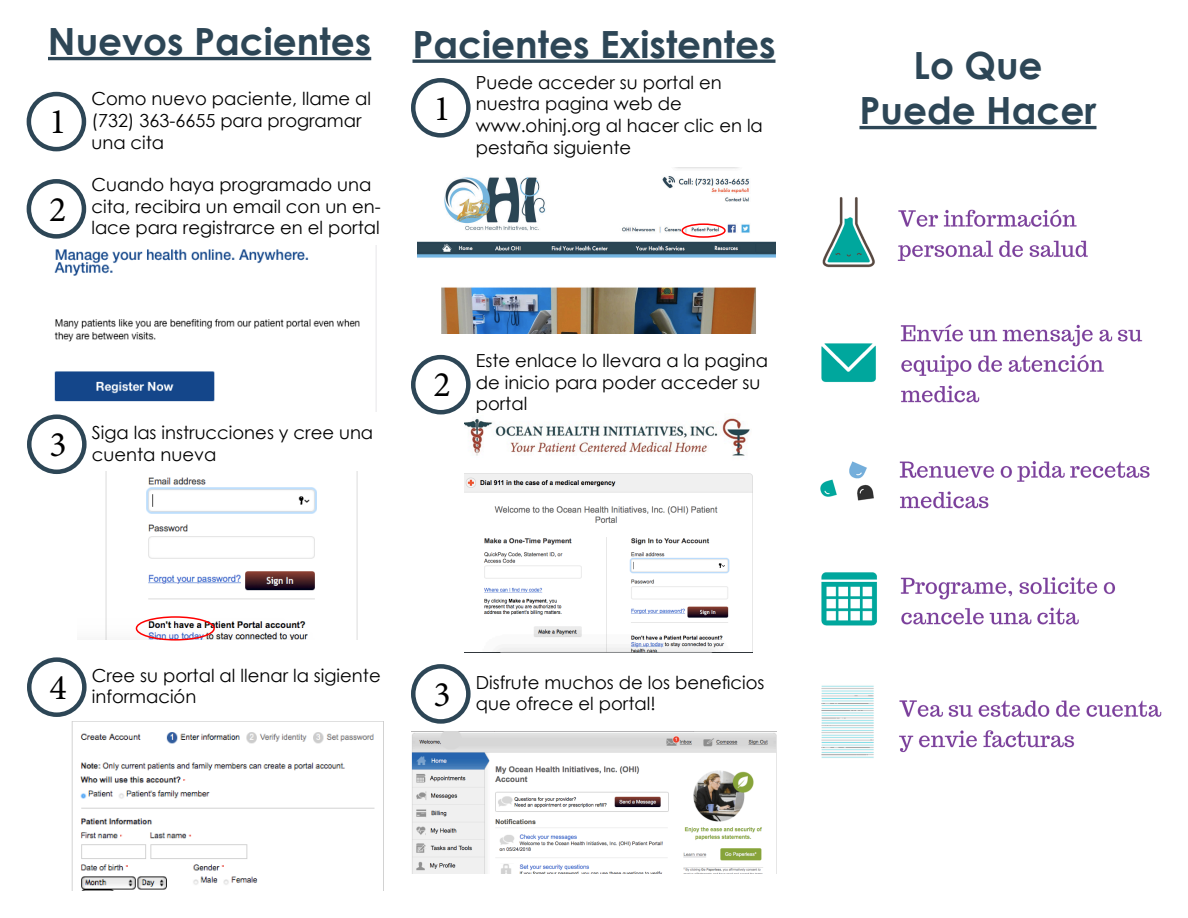
<style>
.page{position:relative;width:1188px;height:918px;background:#fff}
.page>*{position:absolute;margin:0;border:0;box-sizing:border-box;transform-origin:0 0}
.t1{font:700 37.5px "Century Gothic";color:#2d4656}
.t2{font:36px "Minion Pro";color:#000}
.t3{font:18px/21.6px "Century Gothic";color:#000}
</style>
<div class="page">
<hr style="left:48px;top:57px;width:323px;height:3px;background:#2d4656">
<div style="left:27px;top:92px;width:59px;height:59px;border:4px solid #2d4656;border-radius:50%"></div>
<img style="left:54px;top:245px;width:323px;height:166px">
<div style="left:51px;top:288px;width:38px;height:27px;background:#fff;border-radius:50%"></div>
<div style="left:27px;top:179px;width:59px;height:60px;border:4px solid #2d4656;border-radius:50%"></div>
<div style="left:27px;top:414px;width:60px;height:60px;border:4px solid #2d4656;border-radius:50%"></div>
<div style="left:27px;top:657px;width:60px;height:60px;border:4px solid #2d4656;border-radius:50%"></div>
<svg style="left:413px;top:59px;width:362px;height:4px"></svg>
<div style="left:411px;top:78px;width:60px;height:60px;border:4px solid #2d4656;border-radius:50%"></div>
<div style="left:411px;top:355px;width:60px;height:59px;border:4px solid #2d4656;border-radius:50%"></div>
<div style="left:411px;top:664px;width:60px;height:60px;border:4px solid #2d4656;border-radius:50%"></div>
<img style="left:411px;top:731px;width:366px;height:143px">
<hr style="left:859px;top:126px;width:238px;height:3px;background:#2d4656">
<img style="left:820px;top:197px;width:342px;height:561px">
<img style="left:105px;top:472px;width:253px;height:168px">
<div style="left:136px;top:616px;width:79px;height:25px;border:2px solid #f00;border-radius:50%"></div>
<img style="left:71px;top:722px;width:304px;height:168px">
<img style="left:417px;top:167px;width:359px;height:166px">
<div style="left:681px;top:223px;width:45px;height:15px;border:2px solid #f00;border-radius:50%"></div>
<img style="left:465px;top:417px;width:287px;height:236px">
<p class="t1" style="left:48px;top:13px;width:325px">Nuevos Pacientes</p>
<p class="t3" style="left:91px;top:88px;width:281px">Como nuevo paciente, llame al (732) 363-6655 para programar una cita</p>
<p class="t2" style="left:49px;top:98px;width:19px">1</p>
<p class="t2" style="left:49px;top:185px;width:19px">2</p>
<p class="t3" style="left:91px;top:174px;width:291px">Cuando haya programado una cita, recibira un email con un en&shy;lace para registrarce en el portal</p>
<p class="t1" style="left:413px;top:16px;width:364px">Pacientes Existentes</p>
<p class="t3" style="left:476px;top:71px;width:248px">Puede acceder su portal en</p>
<p class="t3" style="left:476px;top:93px;width:207px">nuestra pagina web de</p>
<p class="t3" style="left:476px;top:114px;width:289px">www.ohinj.org al hacer clic en la pestaña siguiente</p>
<p class="t2" style="left:434px;top:84px;width:19px">1</p>
<p class="t2" style="left:50px;top:420px;width:19px">3</p>
<p class="t3" style="left:92px;top:421px;width:283px">Siga las instrucciones y cree una cuenta nueva</p>
<p class="t2" style="left:434px;top:361px;width:19px">2</p>
<p class="t3" style="left:476px;top:350px;width:294px">Este enlace lo llevara a la pagina de inicio para poder acceder su portal</p>
<p class="t2" style="left:50px;top:663px;width:19px">4</p>
<p class="t3" style="left:92px;top:664px;width:290px">Cree su portal al llenar la sigiente información</p>
<p class="t2" style="left:434px;top:670px;width:19px">3</p>
<p class="t3" style="left:476px;top:671px;width:290px">Disfrute muchos de los beneficios que ofrece el portal!</p>
<p class="t1" style="left:914px;top:37px;width:130px">Lo Que</p>
<p class="t1" style="left:860px;top:82px;width:238px">Puede Hacer</p>
</div>
